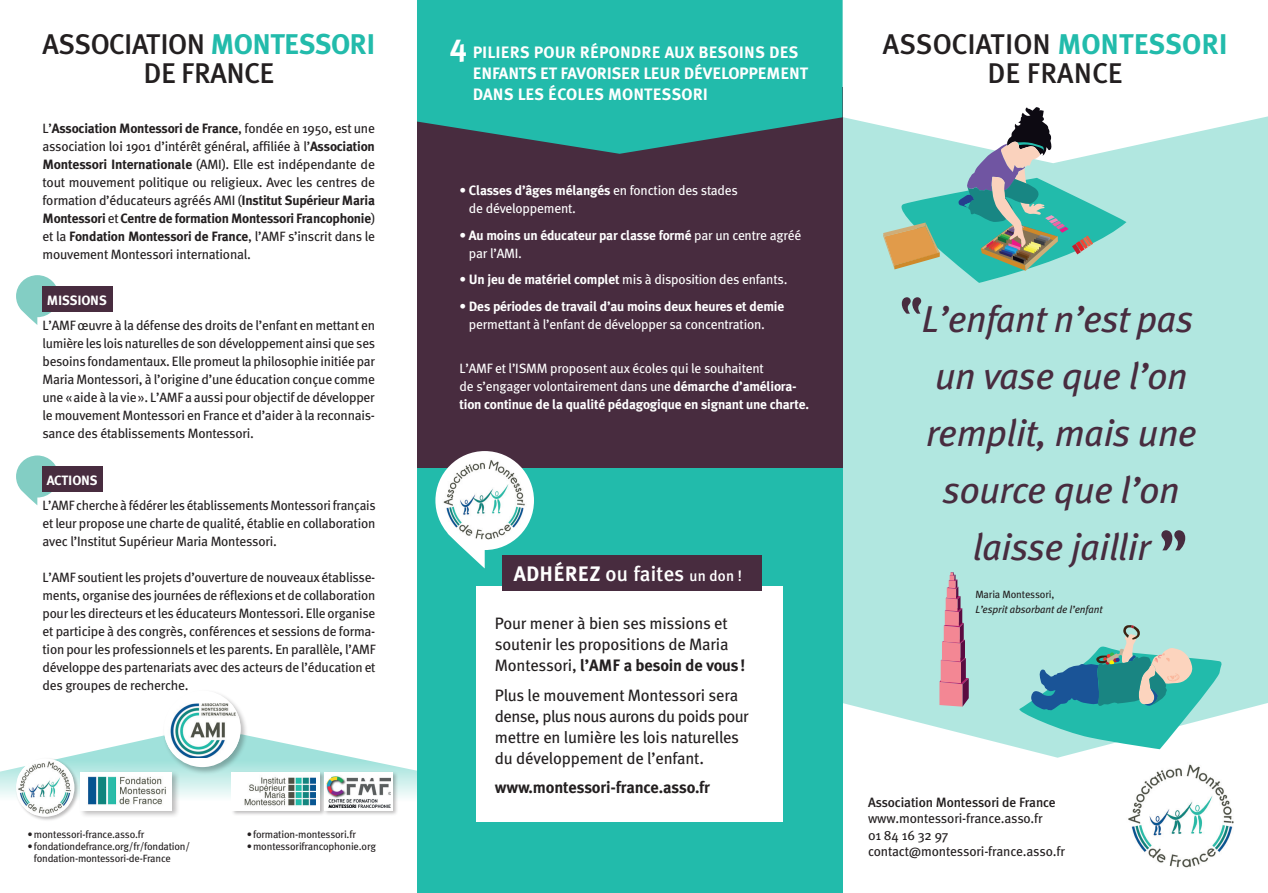
<style>
.page{position:relative;width:1268px;height:893px;background:#fff}
.page>*{position:absolute;margin:0;border:0;box-sizing:border-box;transform-origin:0 0}
.Gand_titre{font:italic 37.5px "Meta";letter-spacing:-.01em;color:#482c3f}
.courant_2{font:700 31.5px "Meta Plus";color:#fff}
.t1{font:500 28.5px "Meta Plus";letter-spacing:-.005em;color:#231f20}
.courant{font:500 21px "Meta Plus";letter-spacing:.01em;color:#fff}
.courant-2{font:16.5px/21px "Meta";letter-spacing:-.01em;color:#231f20}
.courant_2-2{font:700 16.5px/21px "Meta Plus";color:#fff}
.courant-3{font:700 16.5px "Meta Plus";letter-spacing:-.01em;color:#231f20}
.courant_2-3{font:13.5px/18px "Meta";letter-spacing:-.015em;color:#231f20;text-align:justify}
.courant_2-4{font:13.5px/18px "Meta";letter-spacing:-.015em;color:#fff}
.courant_2-5{font:700 13.5px/18px "Meta Plus";letter-spacing:-.015em;color:#fff}
.adresse{font:13.5px "Meta";letter-spacing:-.01em;color:#231f20}
.adresse-2{font:500 13.5px "Meta Plus";letter-spacing:-.01em;color:#231f20}
.courant_2-6{font:10.5px/12px "Meta";letter-spacing:-.02em;color:#231f20}
.t2{font:italic 10.5px/15px "Meta Book LF";letter-spacing:-.01em;color:#231f20}
.s1{font-weight:700;color:#22bbab}
.s2{font-family:"Meta Plus";font-weight:700}
.s3{font-family:"Meta";font-weight:400}
.s4{font-weight:700}
.s5{font-size:15px}
.s6{font-style:normal}
</style>
<div class="page">
<div style="left:417px;top:0;width:425px;height:893px;background:#22bbab"></div>
<div style="left:842px;top:163px;width:425px;height:595px;background:#b1e7e0"></div>
<svg style="left:842px;top:0;width:425px;height:163px"></svg>
<svg style="left:0;top:735px;width:417px;height:63px"></svg>
<div style="left:476px;top:586px;width:307px;height:236px;background:#fff"></div>
<svg style="left:16px;top:275px;width:43px;height:50px"></svg>
<svg style="left:16px;top:455px;width:43px;height:50px"></svg>
<img style="left:1128px;top:764px;width:106px;height:104px">
<svg style="left:939px;top:572px;width:29px;height:135px;background:#c894a1"></svg>
<svg style="left:883px;top:106px;width:243px;height:177px"></svg>
<div style="left:501px;top:555px;width:260px;height:36px;background:#482c3f"></div>
<div style="left:162px;top:689px;width:86px;height:86px;background:#231f20;opacity:.3"></div>
<div style="left:164px;top:691px;width:76px;height:76px;background:#fff;border-radius:50%"></div>
<img style="left:164px;top:703px;width:76px;height:55px">
<div style="left:43px;top:287px;width:69px;height:25px;background:#482c3f"></div>
<div style="left:43px;top:467px;width:60px;height:25px;background:#482c3f"></div>
<div style="left:15px;top:757px;width:64px;height:65px;background:#231f20;opacity:.3"></div>
<div style="left:16px;top:758px;width:58px;height:59px;background:#fff;border-radius:50%"></div>
<img style="left:18px;top:761px;width:55px;height:54px">
<div style="left:231px;top:771px;width:95px;height:45px;background:#231f20;opacity:.3"></div>
<div style="left:232px;top:772px;width:88px;height:38px;background:linear-gradient(to bottom,#fff,#fff)"></div>
<img style="left:234px;top:772px;width:81px;height:38px">
<div style="left:323px;top:771px;width:75px;height:45px;background:#231f20;opacity:.3"></div>
<svg style="left:324px;top:772px;width:68px;height:38px"></svg>
<img style="left:325px;top:775px;width:65px;height:32px">
<svg style="left:1161px;top:530px;width:23px;height:20px"></svg>
<svg style="left:901px;top:297px;width:20px;height:17px"></svg>
<div style="left:79px;top:771px;width:101px;height:48px;background:#231f20;opacity:.3"></div>
<img style="left:81px;top:772px;width:90px;height:38px">
<div style="left:417px;top:87px;width:425px;height:380px;background:#482c3f"></div>
<svg style="left:417px;top:87px;width:425px;height:67px;fill:#22bbab"></svg>
<svg style="left:435px;top:451px;width:99px;height:117px"></svg>
<img style="left:442px;top:459px;width:85px;height:84px">
<svg style="left:1014px;top:625px;width:208px;height:124px;background:#79c4c1"></svg>
<p class="t1" style="left:43px;top:28px;width:334px">ASSOCIATION <span class="s1">MONTESSORI</span></p>
<p class="t1" style="left:143px;top:56px;width:132px">DE FRANCE</p>
<p class="courant_2-3" style="left:43px;top:118px;width:334px">L’<span class="s2">Association Montessori de France</span>, fondée en 1950, est une association loi 1901 d’intérêt général, affiliée à l’<span class="s2">Association Montessori Internationale</span> (AMI). Elle est indépendante de tout mouvement politique ou religieux. Avec les centres de formation d’éducateurs agréés AMI (<span class="s2">Institut Supérieur Maria Montessori</span> et <span class="s2">Centre de formation Montessori Francophonie</span>) et la <span class="s2">Fondation Montessori de France</span>, l’AMF s’inscrit dans le mouvement Montessori international.</p>
<p class="courant_2-5" style="left:47px;top:291px;width:62px">MISSIONS</p>
<p class="courant_2-3" style="left:43px;top:316px;width:334px">L’AMF œuvre à la défense des droits de l’enfant en mettant en lumière les lois naturelles de son développement ainsi que ses besoins fondamentaux. Elle promeut la philosophie initiée par Maria Montessori, à l’origine d’une éducation conçue comme une «aide à la vie». L’AMF a aussi pour objectif de développer le mouvement Montessori en France et d’aider à la reconnais&shy;sance des établissements Montessori.</p>
<p class="courant_2-5" style="left:47px;top:471px;width:53px">ACTIONS</p>
<p class="courant_2-3" style="left:43px;top:496px;width:334px">L’AMF cherche à fédérer les établissements Montessori français et leur propose une charte de qualité, établie en collaboration avec l’Institut Supérieur Maria Montessori.</p>
<p class="courant_2-3" style="left:43px;top:568px;width:334px">L’AMF soutient les projets d’ouverture de nouveaux établisse&shy;ments, organise des journées de réflexions et de collaboration pour les directeurs et les éducateurs Montessori. Elle organise et participe à des congrès, conférences et sessions de forma&shy;tion pour les professionnels et les parents. En parallèle, l’AMF développe des partenariats avec des acteurs de l’éducation et des groupes de recherche.</p>
<p class="courant_2-6" style="left:28px;top:828px;width:118px">• montessori-france.asso.fr</p>
<p class="courant_2-6" style="left:34px;top:840px;width:158px;text-indent:-6px">• fondationdefrance.org/fr/fondation/ fondation-montessori-de-France</p>
<p class="courant_2-6" style="left:247px;top:828px;width:111px">• formation-montessori.fr</p>
<p class="courant_2-6" style="left:247px;top:840px;width:131px">• montessorifrancophonie.org</p>
<p class="courant_2" style="left:450px;top:27px;width:19px">4</p>
<p class="courant_2-2" style="left:472px;top:41px;width:337px">PILIERS POUR RÉPONDRE AUX BESOINS DES<br>ENFANTS ET FAVORISER LEUR DÉVELOPPEMENT<br>DANS LES ÉCOLES MONTESSORI</p>
<p class="courant_2-4" style="left:469px;top:181px;width:270px;text-indent:-9px"><span class="s2">• Classes d’âges mélangés</span> en fonction des stades de développement.</p>
<p class="courant_2-5" style="left:469px;top:226px;width:334px;text-indent:-9px">• Au moins un éducateur par classe formé <span class="s3">par un centre agréé par l’AMI.</span></p>
<p class="courant_2-4" style="left:459px;top:270px;width:329px"><span class="s2">• Un jeu de matériel complet</span> mis à disposition des enfants.</p>
<p class="courant_2-5" style="left:469px;top:297px;width:317px;text-indent:-9px">• Des périodes de travail d’au moins deux heures et demie <span class="s3">permettant à l’enfant de développer sa concentration.</span></p>
<p class="courant_2-4" style="left:459px;top:359px;width:351px">L’AMF et l’ISMM proposent aux écoles qui le souhaitent<br>de s’engager volontairement dans une <span class="s2">démarche d’améliora&shy;tion continue de la qualité pédagogique en signant une charte.</span></p>
<p class="courant" style="left:513px;top:561px;width:229px"><span class="s4">ADHÉREZ</span> ou faites <span class="s5">un don !</span></p>
<p class="courant-2" style="left:495px;top:612px;width:252px">Pour mener à bien ses missions et soutenir les propositions de Maria<br>Montessori, <span class="s2">l’AMF a besoin de vous!</span></p>
<p class="courant-2" style="left:495px;top:684px;width:255px">Plus le mouvement Montessori sera dense, plus nous aurons du poids pour mettre en lumière les lois naturelles du développement de l’enfant.</p>
<p class="courant-3" style="left:495px;top:778px;width:216px">www.montessori-france.asso.fr</p>
<p class="t1" style="left:882px;top:28px;width:346px">ASSOCIATION <span class="s1">MONTESSORI</span></p>
<p class="t1" style="left:987px;top:56px;width:137px">DE FRANCE</p>
<p class="Gand_titre" style="left:921px;top:295px;width:273px">L’enfant n’est pas</p>
<p class="Gand_titre" style="left:935px;top:352px;width:254px">un vase que l’on</p>
<p class="Gand_titre" style="left:925px;top:409px;width:272px">remplit, mais une</p>
<p class="Gand_titre" style="left:942px;top:466px;width:238px">source que l’on</p>
<p class="Gand_titre" style="left:972px;top:523px;width:179px">laisse jaillir</p>
<p class="t2" style="left:975px;top:586px;width:129px"><span class="s6">Maria Montessori,<br></span>L’esprit absorbant de l’enfant</p>
<p class="adresse-2" style="left:867px;top:794px;width:189px">Association Montessori de France</p>
<p class="adresse" style="left:867px;top:810px;width:176px">www.montessori-france.asso.fr</p>
<p class="adresse" style="left:867px;top:826px;width:82px">01 84 16 32 97</p>
<p class="adresse" style="left:867px;top:843px;width:198px">contact@montessori-france.asso.fr</p>
</div>
